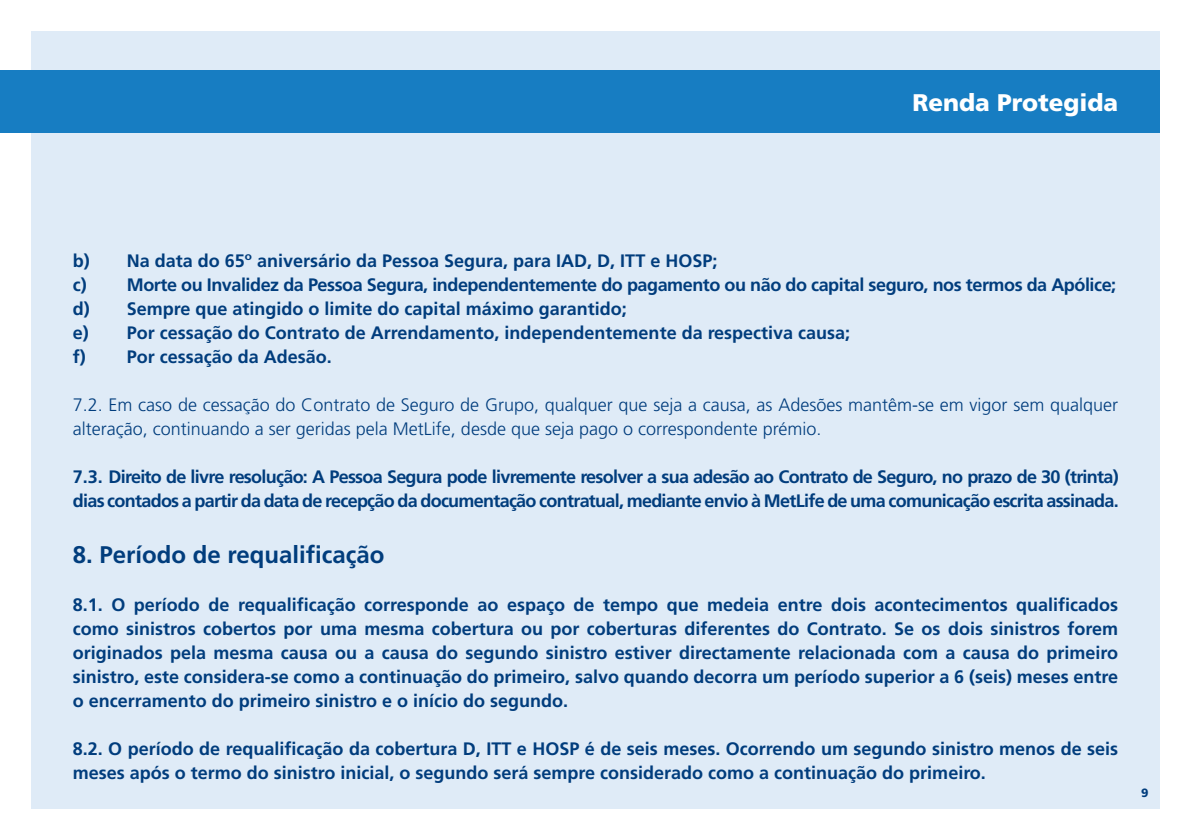
<style>
.page{position:relative;width:1191px;height:840px;background:#fff}
.page>*{position:absolute;margin:0;border:0;box-sizing:border-box;transform-origin:0 0}
.MetLifeTitulo1{font:700 24px "Frutiger PP Std";color:#013d7d}
.t1{font:900 24px "Frutiger PP Std";color:#fff}
.MetLifeTexto{font:700 18px/24px "Frutiger PP Std";color:#013d7d;text-align:justify}
.MetLifeTexto-2{font:700 18px/24px "Frutiger PP Std";letter-spacing:-.04em;color:#013d7d}
.MetLifeTexto-3{font:300 18px/24px "Frutiger LT Std";color:#013d7d}
.MetLifeTexto-4{font:700 18px "Frutiger PP Std";letter-spacing:-.025em;color:#013d7d}
.t2{font:900 12px "Frutiger PP Std";color:#013d7d}
</style>
<div class="page">
<div style="left:31px;top:31px;width:1128px;height:777px;background:#dfebf7"></div>
<div style="left:0;top:70px;width:1159px;height:62px;background:#177dc2"></div>
<p class="t1" style="left:912px;top:88px;width:207px">Renda Protegida</p>
<p class="MetLifeTexto" style="left:73px;top:248px;width:646px">b) Na data do 65º aniversário da Pessoa Segura, para IAD, D, ITT e HOSP;</p>
<p class="MetLifeTexto-4" style="left:73px;top:274px;width:1045px">c) Morte ou Invalidez da Pessoa Segura, independentemente do pagamento ou não do capital seguro, nos termos da Apólice;</p>
<p class="MetLifeTexto" style="left:73px;top:296px;width:555px">d) Sempre que atingido o limite do capital máximo garantido;</p>
<p class="MetLifeTexto" style="left:73px;top:320px;width:779px">e) Por cessação do Contrato de Arrendamento, independentemente da respectiva causa;</p>
<p class="MetLifeTexto" style="left:73px;top:344px;width:261px">f) Por cessação da Adesão.</p>
<p class="MetLifeTexto-3" style="left:73px;top:393px;width:1046px">7.2. Em caso de cessação do Contrato de Seguro de Grupo, qualquer que seja a causa, as Adesões mantêm-se em vigor sem qualquer alteração, continuando a ser geridas pela MetLife, desde que seja pago o correspondente prémio.</p>
<p class="MetLifeTexto-2" style="left:73px;top:464px;width:1047px">7.3. Direito de livre resolução: A Pessoa Segura pode livremente resolver a sua adesão ao Contrato de Seguro, no prazo de 30 (trinta) dias contados a partir da data de recepção da documentação contratual, mediante envio à MetLife de uma comunicação escrita assinada.</p>
<p class="MetLifeTitulo1" style="left:73px;top:540px;width:313px">8. Período de requalificação</p>
<p class="MetLifeTexto" style="left:73px;top:592px;width:1047px">8.1. O período de requalificação corresponde ao espaço de tempo que medeia entre dois acontecimentos qualificados como sinistros cobertos por uma mesma cobertura ou por coberturas diferentes do Contrato. Se os dois sinistros forem originados pela mesma causa ou a causa do segundo sinistro estiver directamente relacionada com a causa do primeiro sinistro, este considera-se como a continuação do primeiro, salvo quando decorra um período superior a 6 (seis) meses entre o encerramento do primeiro sinistro e o início do segundo.</p>
<p class="MetLifeTexto" style="left:73px;top:736px;width:1047px">8.2. O período de requalificação da cobertura D, ITT e HOSP é de seis meses. Ocorrendo um segundo sinistro menos de seis meses após o termo do sinistro inicial, o segundo será sempre considerado como a continuação do primeiro.</p>
<p class="t2" style="left:1141px;top:784px;width:9px">9</p>
</div>
